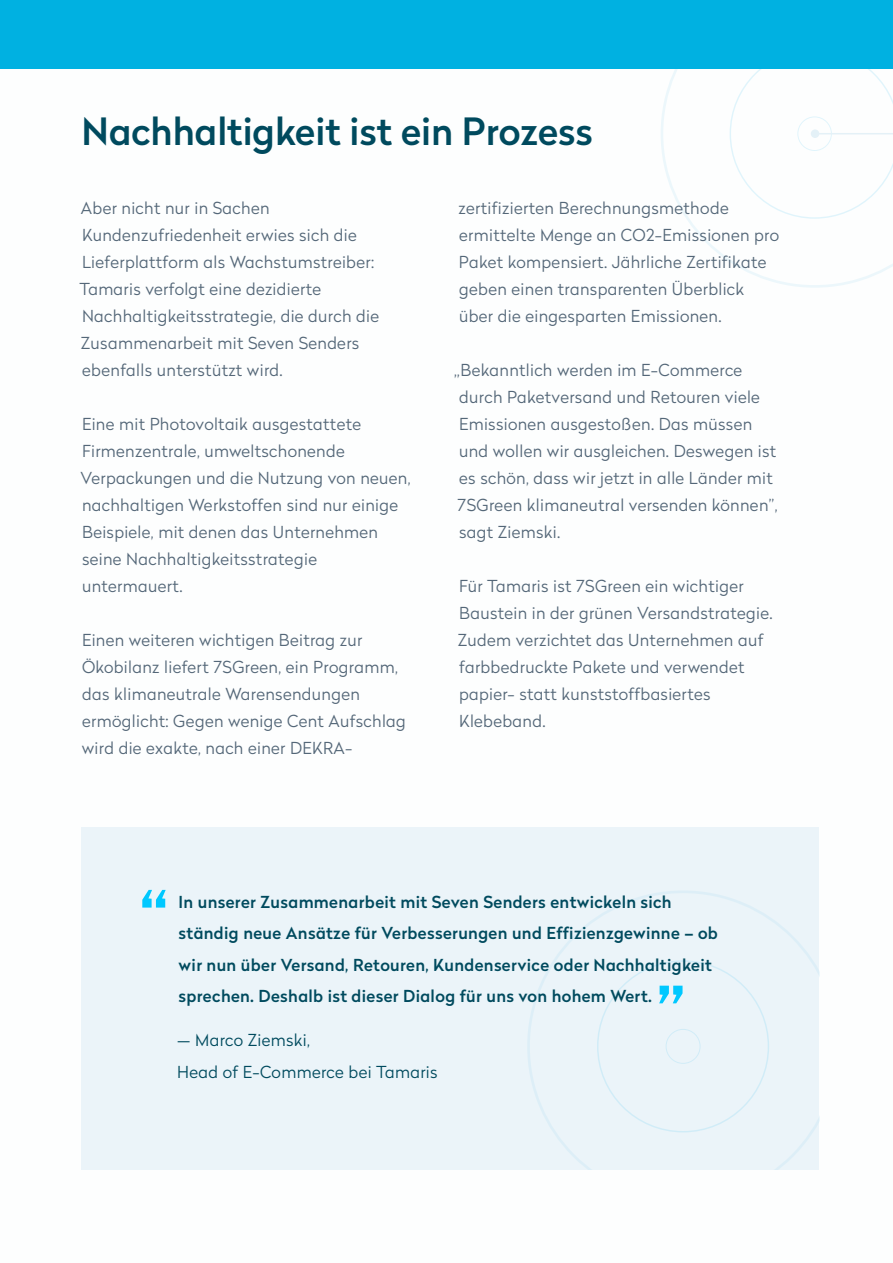
<style>
.page{position:relative;width:893px;height:1263px;background:#fff}
.page>*{position:absolute;margin:0;border:0;box-sizing:border-box;transform-origin:0 0}
.t1{font:700 63px "Public Sans";color:#00c8ff}
.t2{font:500 37.5px "Radikal";color:#004a5e}
.t3{font:300 16.5px/27px "Radikal";letter-spacing:.02em;color:#546778}
.t4{font:500 16.5px/31.5px "Radikal";letter-spacing:.02em;color:#004a5e}
.t5{font:300 16.5px/31.5px "Radikal";letter-spacing:.02em;color:#004a5e}
</style>
<div class="page">
<svg style="left:661px;top:68px;width:232px;height:220px"></svg>
<svg style="left:730px;top:68px;width:163px;height:151px"></svg>
<div style="left:0;top:0;width:893px;height:68px;background:#00b1e1"></div>
<div style="left:82px;top:827px;width:737px;height:342px;background:#ebf4f9"></div>
<div style="left:811px;top:129px;width:8px;height:9px;background:#e4f1f7;border-radius:50%"></div>
<hr style="left:815px;top:133px;width:78px;height:1px;background:#e4f1f7">
<svg style="left:527px;top:891px;width:292px;height:278px"></svg>
<svg style="left:597px;top:960px;width:172px;height:172px"></svg>
<h2 class="t2" style="left:82px;top:108px;width:513px">Nachhaltigkeit ist ein Prozess</h2>
<p class="t3" style="left:80px;top:195px;width:301px">Aber nicht nur in Sachen Kundenzufriedenheit erwies sich die Lieferplattform als Wachstumstreiber:<br>Tamaris verfolgt eine dezidierte Nachhaltigkeitsstrategie, die durch die Zusammenarbeit mit Seven Senders ebenfalls unterstützt wird.</p>
<p class="t3" style="left:81px;top:411px;width:331px">Eine mit Photovoltaik ausgestattete Firmenzentrale, umweltschonende Verpackungen und die Nutzung von neuen, nachhaltigen Werkstoffen sind nur einige Beispiele, mit denen das Unternehmen seine Nachhaltigkeitsstrategie untermauert.</p>
<p class="t3" style="left:82px;top:627px;width:326px">Einen weiteren wichtigen Beitrag zur Ökobilanz liefert 7SGreen, ein Programm, das klimaneutrale Warensendungen ermöglicht: Gegen wenige Cent Aufschlag wird die exakte, nach einer DEKRA-</p>
<p class="t3" style="left:459px;top:195px;width:322px">zertifizierten Berechnungsmethode ermittelte Menge an CO2-Emissionen pro Paket kompensiert. Jährliche Zertifikate geben einen transparenten Überblick über die eingesparten Emissionen.</p>
<p class="t3" style="left:454px;top:357px;width:325px">„Bekanntlich werden im E-Commerce durch Paketversand und Retouren viele Emissionen ausgestoßen. Das müssen und wollen wir ausgleichen. Deswegen ist es schön, dass wir jetzt in alle Länder mit 7SGreen klimaneutral versenden können”, sagt Ziemski.</p>
<p class="t3" style="left:458px;top:573px;width:316px">Für Tamaris ist 7SGreen ein wichtiger Baustein in der grünen Versandstrategie.<br>Zudem verzichtet das Unternehmen auf farbbedruckte Pakete und verwendet papier- statt kunststoffbasiertes Klebeband.</p>
<h1 class="t1" style="left:140px;top:864px;width:32px">“</h1>
<p class="t4" style="left:179px;top:886px;width:541px">In unserer Zusammenarbeit mit Seven Senders entwickeln sich ständig neue Ansätze für Verbesserungen und Effizienzgewinne – ob wir nun über Versand, Retouren, Kundenservice oder Nachhaltigkeit sprechen. Deshalb ist dieser Dialog für uns von hohem Wert.</p>
<h1 class="t1" style="left:656px;top:960px;width:31px">”</h1>
<p class="t5" style="left:177px;top:1024px;width:262px">— Marco Ziemski,<br>Head of E-Commerce bei Tamaris</p>
</div>
